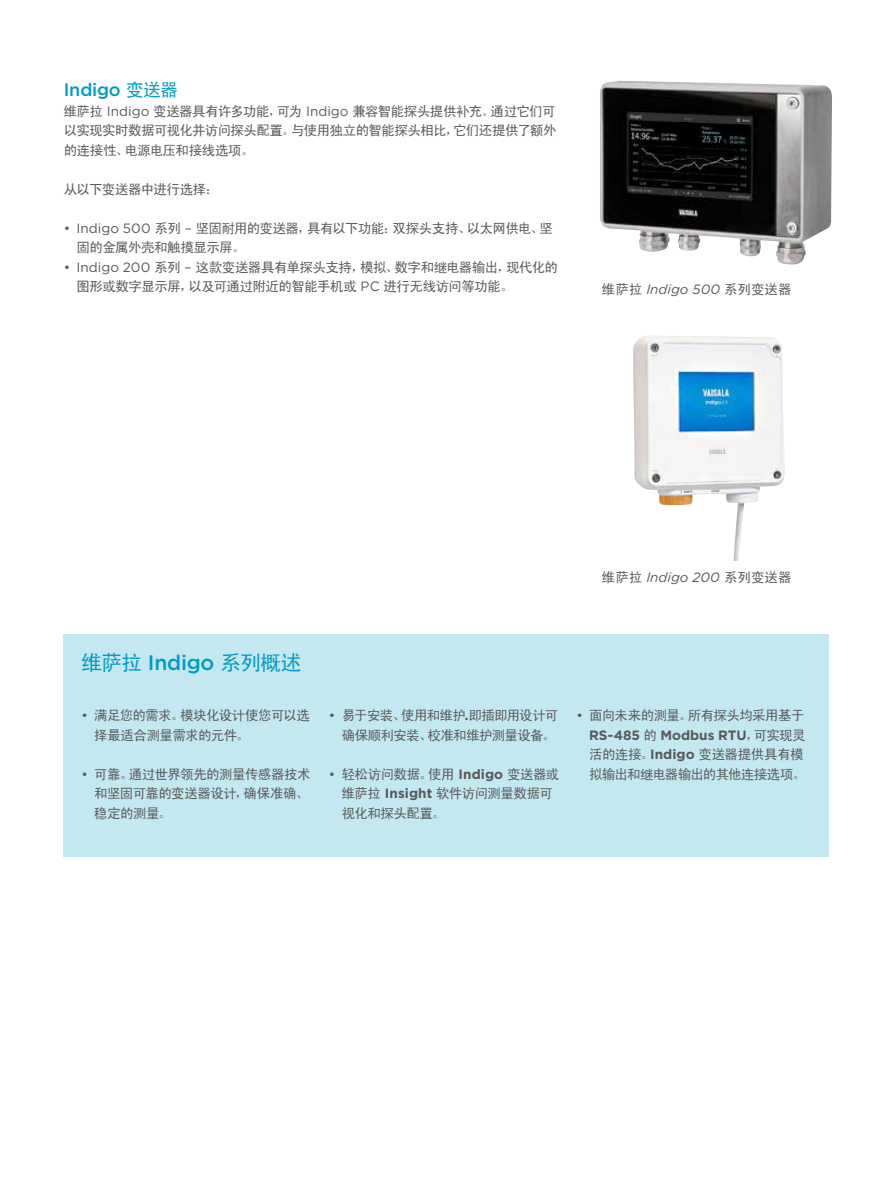
<style>
.page{position:relative;width:893px;height:1191px;background:#fff}
.page>*{position:absolute;margin:0;border:0;box-sizing:border-box;transform-origin:0 0}
.t1{font:21px "Sim Hei";letter-spacing:-.05em;color:#009ac7}
.t2{font:500 18px "Gotham";letter-spacing:-.01em;color:#009ac7}
.t3{font:13.5px/19.5px "Sim Hei";letter-spacing:-.04em;color:#58595b}
.t4{font:italic 13.5px "Gotham";color:#58595b}
.t5{font:700 13.5px "Gotham";letter-spacing:-.005em;color:#58595b}
.s1{font-family:"Sim Hei";font-weight:400}
.s2{font-family:"Gotham"}
.s3{font-family:"Sim Hei";font-style:normal}
.s4{font-family:"Gotham";font-weight:500}
.s5{font-family:"Gotham";font-weight:700}
</style>
<div class="page">
<div style="left:64px;top:634px;width:765px;height:222px;background:#c4e8ef"></div>
<img style="left:600px;top:81px;width:232px;height:184px">
<img style="left:633px;top:336px;width:152px;height:225px">
<h2 class="t2" style="left:64px;top:78px;width:116px">Indigo <span class="s1">变送器</span></h2>
<p class="t3" style="left:64px;top:101px;width:494px;text-align:justify">维萨拉 <span class="s2">Indigo</span> 变送器具有许多功能，可为 <span class="s2">Indigo</span> 兼容智能探头提供补充。通过它们可以实现实时数据可视化并访问探头配置。与使用独立的智能探头相比，它们还提供了额外的连接性、电源电压和接线选项。</p>
<p class="t3" style="left:64px;top:179px;width:157px">从以下变送器中进行选择：</p>
<p class="t3" style="left:77px;top:218px;width:478px;text-indent:-13px"><span class="s2">• Indigo 500</span> 系列 <span class="s2">–</span> 坚固耐用的变送器，具有以下功能：双探头支持、以太网供电、坚固的金属外壳和触摸显示屏。</p>
<p class="t3" style="left:77px;top:257px;width:483px;text-indent:-13px"><span class="s2">• Indigo 200</span> 系列 <span class="s2">–</span> 这款变送器具有单探头支持，模拟、数字和继电器输出，现代化的图形或数字显示屏，以及可通过附近的智能手机或 <span class="s2">PC</span> 进行无线访问等功能。</p>
<p class="t4" style="left:602px;top:280px;width:191px"><span class="s3">维萨拉</span> Indigo 500 <span class="s3">系列变送器</span></p>
<p class="t4" style="left:602px;top:568px;width:191px"><span class="s3">维萨拉</span> Indigo 200 <span class="s3">系列变送器</span></p>
<h1 class="t1" style="left:81px;top:652px;width:222px">维萨拉 <span class="s4">Indigo</span> 系列概述</h1>
<p class="t3" style="left:94px;top:705px;width:217px;text-indent:-13px"><span class="s2">•</span> 满足您的需求。模块化设计使您可以选择最适合测量需求的元件。</p>
<p class="t3" style="left:94px;top:764px;width:218px;text-align:justify;text-indent:-13px"><span class="s2">•</span> 可靠。通过世界领先的测量传感器技术和坚固可靠的变送器设计，确保准确、稳定的测量。</p>
<p class="t3" style="left:329px;top:705px;width:231px;text-align:right"><span class="s2">•</span> 易于安装、使用和维护<span class="s5">.</span>即插即用设计可确保顺利安装、校准和维护测量设备。</p>
<p class="t3" style="left:342px;top:764px;width:219px;text-indent:-13px"><span class="s2">•</span> 轻松访问数据。使用 <span class="s5">Indigo</span> 变送器或维萨拉 <span class="s5">Insight</span> 软件访问测量数据可视化和探头配置。</p>
<p class="t3" style="left:576px;top:705px;width:230px"><span class="s2">•</span> 面向未来的测量。所有探头均采用基于</p>
<p class="t5" style="left:589px;top:726px;width:218px">RS-485 <span class="s1">的</span> Modbus RTU<span class="s1">，可实现灵</span></p>
<p class="t3" style="left:589px;top:744px;width:218px">活的连接。<span class="s5">Indigo</span> 变送器提供具有模拟输出和继电器输出的其他连接选项。</p>
</div>
